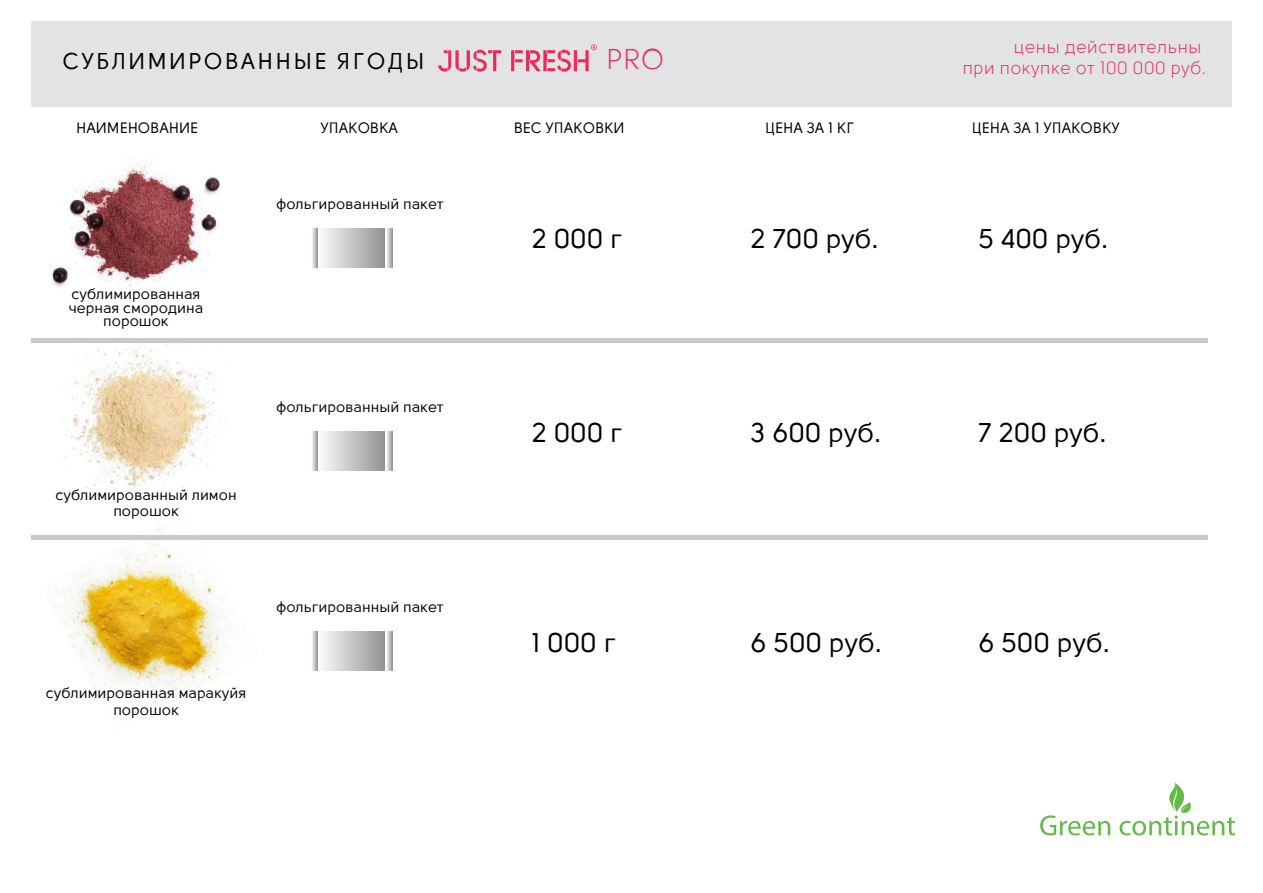
<style>
.page{position:relative;width:1263px;height:893px;background:#fff}
.page>*{position:absolute;margin:0;border:0;box-sizing:border-box;transform-origin:0 0}
.t1{font:28.5px "Solomon Sans";color:#ed2a56}
.t2{font:500 27px "Solomon Sans";color:#000}
.t3{font:500 22.8px "Solomon Sans";letter-spacing:.1em;color:#000}
.t4{font:18px/21.6px "Solomon Sans";color:#ed2a56;text-align:right}
.t5{font:500 15px/13.5px "Solomon Sans";color:#000;text-align:center}
</style>
<div class="page">
<img style="left:41px;top:529px;width:219px;height:182px">
<img style="left:62px;top:343px;width:164px;height:159px">
<img style="left:52px;top:157px;width:168px;height:130px">
<div style="left:316px;top:228px;width:70px;height:39px;background:linear-gradient(to right,#fff,#909294)"></div>
<svg style="left:312px;top:228px;width:6px;height:39px"></svg>
<svg style="left:387px;top:228px;width:5px;height:39px"></svg>
<div style="left:316px;top:431px;width:70px;height:39px;background:linear-gradient(to right,#fff,#909294)"></div>
<svg style="left:312px;top:431px;width:6px;height:39px"></svg>
<svg style="left:387px;top:431px;width:5px;height:39px"></svg>
<div style="left:316px;top:632px;width:70px;height:39px;background:linear-gradient(to right,#fff,#909294)"></div>
<svg style="left:312px;top:632px;width:6px;height:39px"></svg>
<svg style="left:387px;top:632px;width:5px;height:39px"></svg>
<div style="left:31px;top:338px;width:1177px;height:5px;background:#cac8c9"></div>
<svg style="left:1040px;top:815px;width:70px;height:20px"></svg>
<svg style="left:1119px;top:782px;width:116px;height:53px"></svg>
<div style="left:31px;top:21px;width:1200px;height:85px;background:#e2e3e4"></div>
<svg style="left:438px;top:50px;width:63px;height:22px"></svg>
<svg style="left:511px;top:44px;width:86px;height:28px"></svg>
<hr style="left:31px;top:535px;width:1177px;height:4px;background:#cac8c9">
<h3 class="t3" style="left:62px;top:48px;width:364px">СУБЛИМИРОВАННЫЕ ЯГОДЫ</h3>
<h1 class="t1" style="left:606px;top:44px;width:60px">PRO</h1>
<p class="t4" style="left:962px;top:36px;width:246px">цены действительны<br>при покупке от 100 000 руб.</p>
<p class="t5" style="left:76px;top:121px;width:123px">НАИМЕНОВАНИЕ</p>
<p class="t5" style="left:321px;top:121px;width:79px">УПАКОВКА</p>
<p class="t5" style="left:514px;top:121px;width:112px">ВЕС УПАКОВКИ</p>
<p class="t5" style="left:765px;top:121px;width:91px">ЦЕНА ЗА 1 КГ</p>
<p class="t5" style="left:972px;top:121px;width:150px">ЦЕНА ЗА 1 УПАКОВКУ</p>
<p class="t5" style="left:69px;top:287px;width:136px">сублимированная черная смородина порошок</p>
<p class="t5" style="left:56px;top:486px;width:183px;line-height:16.5px">сублимированный лимон порошок</p>
<p class="t5" style="left:276px;top:197px;width:169px">фольгированный пакет</p>
<p class="t5" style="left:276px;top:400px;width:169px">фольгированный пакет</p>
<p class="t5" style="left:46px;top:685px;width:202px;line-height:16.5px">сублимированная маракуйя порошок</p>
<p class="t5" style="left:276px;top:600px;width:169px">фольгированный пакет</p>
<h2 class="t2" style="left:531px;top:223px;width:92px">2 000 г</h2>
<h2 class="t2" style="left:750px;top:223px;width:130px">2 700 руб.</h2>
<h2 class="t2" style="left:978px;top:223px;width:132px">5 400 руб.</h2>
<h2 class="t2" style="left:531px;top:418px;width:92px">2 000 г</h2>
<h2 class="t2" style="left:531px;top:627px;width:86px">1 000 г</h2>
<h2 class="t2" style="left:750px;top:418px;width:133px">3 600 руб.</h2>
<h2 class="t2" style="left:978px;top:418px;width:130px">7 200 руб.</h2>
<h2 class="t2" style="left:750px;top:627px;width:133px">6 500 руб.</h2>
<h2 class="t2" style="left:978px;top:627px;width:133px">6 500 руб.</h2>
</div>
